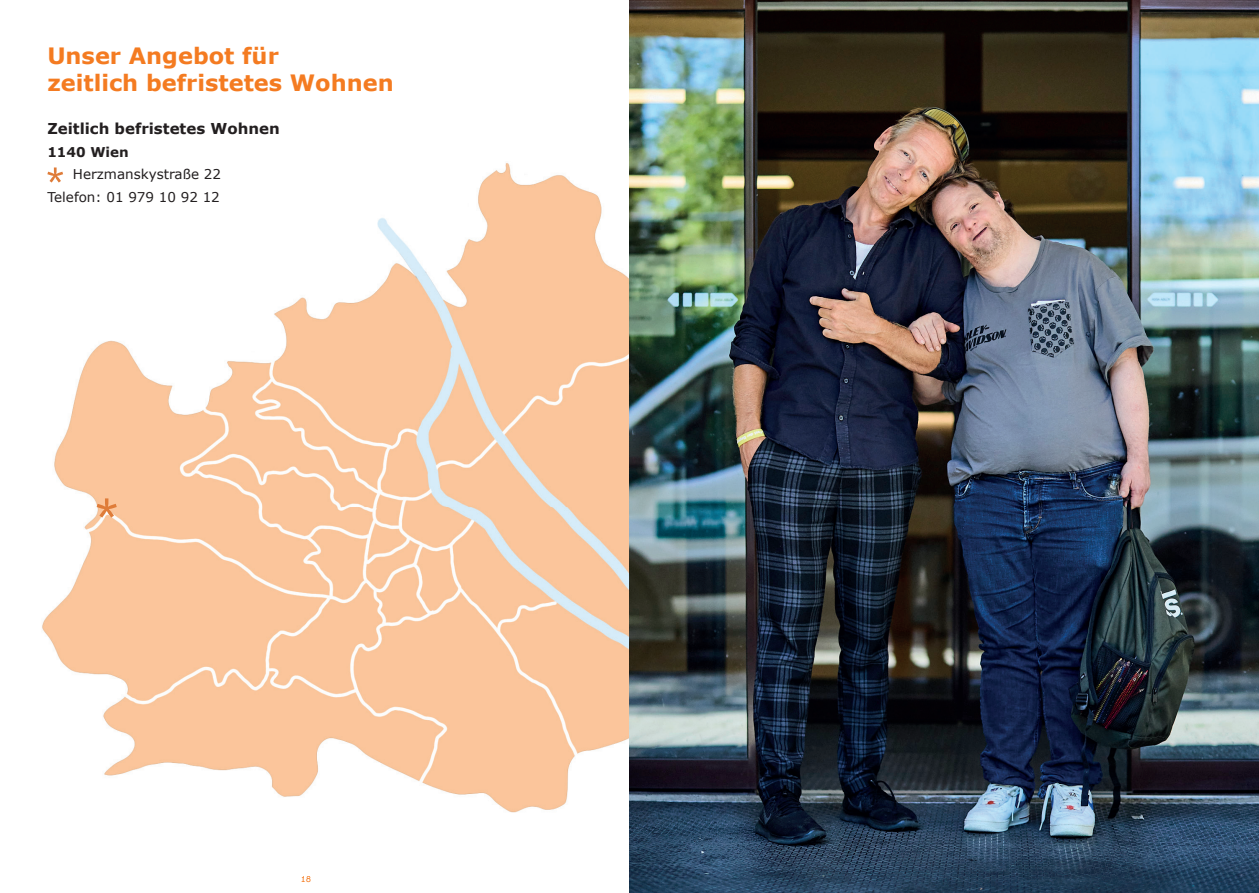
<style>
.page{position:relative;width:1259px;height:893px;background:#fff}
.page>*{position:absolute;margin:0;border:0;box-sizing:border-box;transform-origin:0 0}
.t1{font:700 22.5px/27px "Verdana";color:#f47b21}
.t2{font:700 15px "Verdana";color:#231f20}
.t3{font:13.5px/22.5px "Verdana";color:#231f20;text-align:right}
.t4{font:700 13.5px "Verdana";color:#231f20}
.t5{font:9px "Inclusive Sans";color:#f47b21}
</style>
<div class="page">
<img style="left:42px;top:163px;width:587px;height:715px">
<svg style="left:302px;top:876px;width:9px;height:2px"></svg>
<svg style="left:97px;top:498px;width:20px;height:20px"></svg>
<img style="left:629px;top:0;width:630px;height:893px">
<svg style="left:47px;top:167px;width:16px;height:16px"></svg>
<p class="t1" style="left:47px;top:42px;width:348px">Unser Angebot für<br>zeitlich befristetes Wohnen</p>
<p class="t2" style="left:47px;top:119px;width:234px">Zeitlich befristetes Wohnen</p>
<p class="t4" style="left:47px;top:143px;width:83px">1140 Wien</p>
<p class="t3" style="left:47px;top:163px;width:175px">Herzmanskystraße 22<br>Telefon: 01 979 10 92 12</p>
<p class="t5" style="left:301px;top:872px;width:12px">18</p>
</div>
